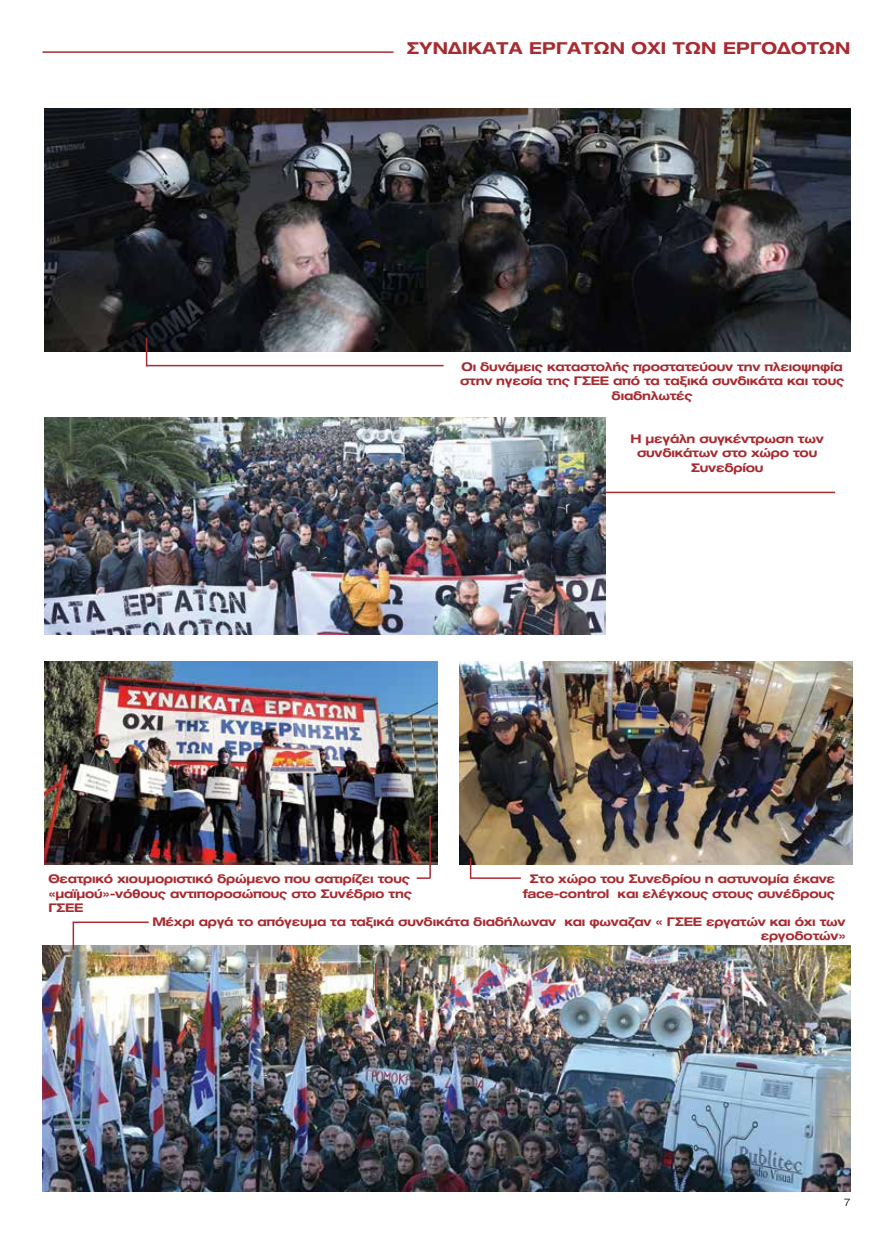
<style>
.page{position:relative;width:893px;height:1234px;background:#fff}
.page>*{position:absolute;margin:0;border:0;box-sizing:border-box;transform-origin:0 0}
.t1{font:700 expanded 16.5px "Ford Greek";letter-spacing:.015em;color:#a72c31}
.t2{font:700 expanded 12px/14.4px "Ford Greek";letter-spacing:-.02em;color:#a72c32;text-align:center}
.t3{font:300 expanded 10.5px "Ford Greek";color:#000}
</style>
<div class="page">
<hr style="left:43px;top:51px;width:351px;height:2px;background:#a72c31">
<img style="left:42px;top:945px;width:808px;height:246px">
<img style="left:44px;top:662px;width:394px;height:202px">
<img style="left:45px;top:108px;width:805px;height:243px">
<img style="left:459px;top:662px;width:394px;height:202px">
<img style="left:45px;top:417px;width:561px;height:217px">
<hr style="left:375px;top:963px;width:2px;height:43px;background:#a72c32">
<hr style="left:147px;top:365px;width:297px;height:1px;background:#a72c32">
<svg style="left:146px;top:337px;width:1px;height:29px"></svg>
<hr style="left:606px;top:491px;width:229px;height:2px;background:#a72c32">
<hr style="left:471px;top:877px;width:50px;height:1px;background:#a72c32">
<svg style="left:470px;top:857px;width:1px;height:21px"></svg>
<hr style="left:429px;top:815px;width:2px;height:62px;background:#a72c32">
<svg style="left:417px;top:877px;width:13px;height:1px"></svg>
<hr style="left:72px;top:921px;width:77px;height:1px;background:#a72c32">
<svg style="left:73px;top:922px;width:1px;height:27px"></svg>
<h1 class="t1" style="left:407px;top:39px;width:445px">ΣΥΝΔΙΚΑΤΑ ΕΡΓΑΤΩΝ ΟΧΙ ΤΩΝ ΕΡΓΟΔΟΤΩΝ</h1>
<p class="t2" style="left:460px;top:359px;width:386px">Οι δυνάμεις καταστολής προστατεύουν την πλειοψηφία στην ηγεσία της ΓΣΕΕ από τα ταξικά συνδικάτα και τους διαδηλωτές</p>
<p class="t2" style="left:631px;top:431px;width:195px">Η μεγάλη συγκέντρωση των συνδικάτων στο χώρο του<br>Συνεδρίου</p>
<p class="t2" style="left:48px;top:871px;width:363px">Θεατρικό χιουμοριστικό δρώμενο που σατιρίζει τους</p>
<p class="t2" style="left:48px;top:886px;width:365px">«μαϊμού»-νόθους αντιποροσώπους στο Συνέδριο της</p>
<p class="t2" style="left:48px;top:900px;width:37px">ΓΣΕΕ</p>
<p class="t2" style="left:152px;top:914px;width:695px">Μέχρι αργά το απόγευμα τα ταξικά συνδικάτα διαδήλωναν και φωναζαν « ΓΣΕΕ εργατών και όχι των</p>
<p class="t2" style="left:761px;top:928px;width:86px">εργοδοτών»</p>
<p class="t2" style="left:523px;top:871px;width:314px">Στο χώρο του Συνεδρίου η αστυνομία έκανε face-control και ελέγχους στους συνέδρους</p>
<p class="t3" style="left:844px;top:1196px;width:8px">7</p>
</div>
